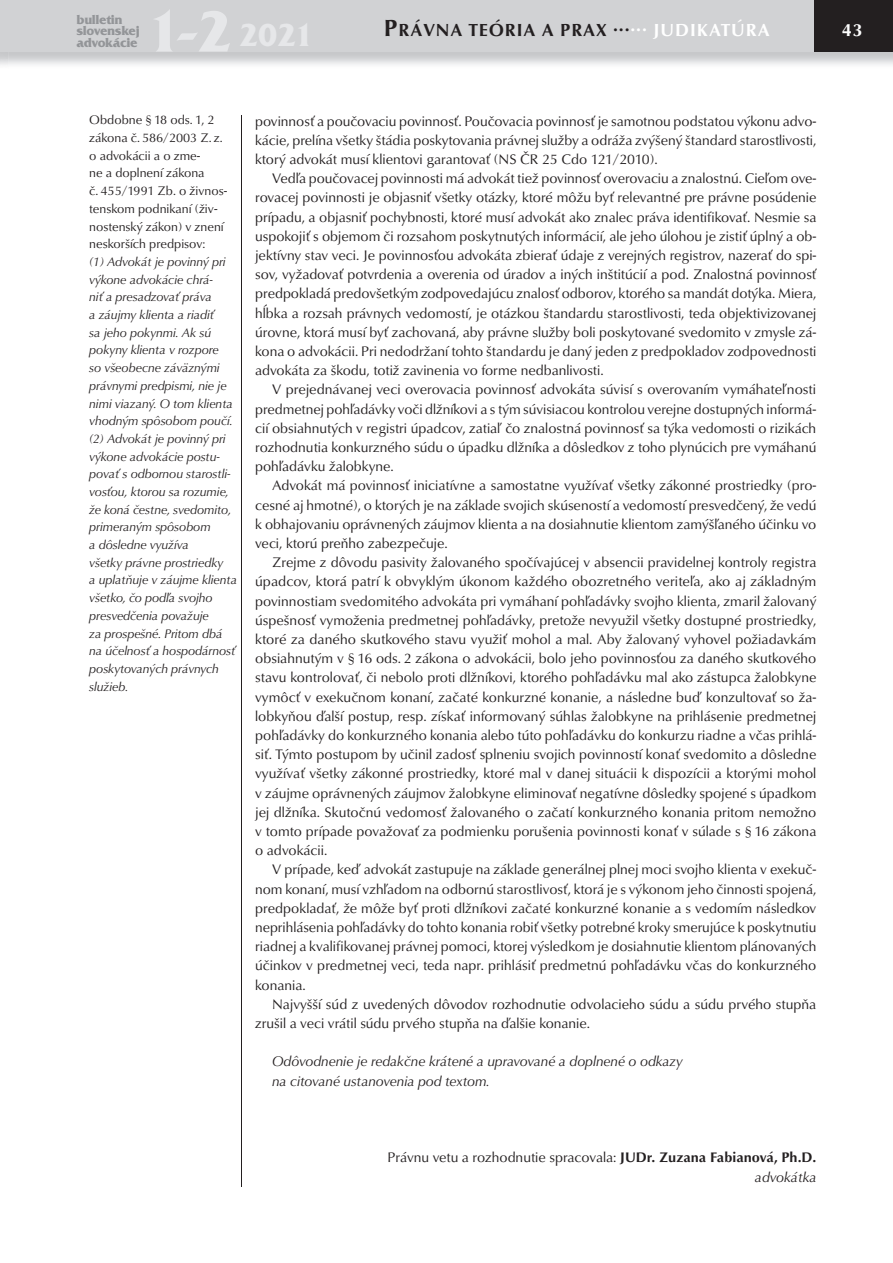
<style>
.page{position:relative;width:893px;height:1263px;background:#fff}
.page>*{position:absolute;margin:0;border:0;box-sizing:border-box;transform-origin:0 0}
.t1{font:700 33px "Friz Qua Itc TEE";color:#e6e7e9}
.t2{font:700 18px "URW Classico TEE";letter-spacing:.05em;color:#231f20}
.t3{font:700 18px "URW Classico TEE";color:#fff}
.t4{font:14.25px/19.2px "URW Classico TEE";color:#231f20;text-align:justify}
.t5{font:italic 14.25px/19.2px "URW Classico TEE";color:#231f20}
.t6{font:700 13.5px/11.2px "Friz Qua Itc TEE";letter-spacing:-.025em;color:#939598}
.t7{font:italic 12.75px/17.7px "URW Classico TEE";color:#231f20}
.t8{font:12.75px/17.7px "URW Classico TEE";color:#231f20}
.s1{font-size:60px}
.s2{font-size:24px}
.s3{color:#fff}
.s4{font-weight:700}
.s5{font-style:italic}
</style>
<div class="page">
<hr style="left:241px;top:115px;width:1px;height:1071px;background:#231f20">
<div style="left:0;top:0;width:893px;height:52px;background:#d1d2d4"></div>
<div style="left:814px;top:0;width:79px;height:52px;background:#231f20"></div>
<h1 class="t1" style="left:146px;top:23px;width:169px"><span class="s1">1-2</span> 2021</h1>
<p class="t6" style="left:77px;top:15px;width:65px">bulletin slovenskej advokácie</p>
<p class="t2" style="left:384px;top:23px;width:387px"><span class="s2">P</span>RÁVNA TEÓRIA A PRAX ...<sup>...</sup> <span class="s3">JUDIKATÚRA</span></p>
<p class="t8" style="left:89px;top:112px;width:139px">Obdobne § 18 ods. 1, 2 zákona č. 586/2003 Z. z. o advokácii a o zme-<br>ne a doplnení zákona<br>č. 455/1991 Zb. o živnos&shy;tenskom podnikaní (živ&shy;nostenský zákon) v znení neskorších predpisov:</p>
<p class="t7" style="left:89px;top:254px;width:149px">(1) Advokát je povinný pri výkone advokácie chrá-<br>niť a presadzovať práva<br>a záujmy klienta a riadiť<br>sa jeho pokynmi. Ak sú pokyny klienta v rozpore<br>so všeobecne záväznými právnymi predpismi, nie je nimi viazaný. O tom klienta vhodným spôsobom poučí. (2) Advokát je povinný pri výkone advokácie postu&shy;povať s odbornou starostli&shy;vosťou, ktorou sa rozumie, že koná čestne, svedomito, primeraným spôsobom<br>a dôsledne využíva<br>všetky právne prostriedky<br>a uplatňuje v záujme klienta všetko, čo podľa svojho presvedčenia považuje<br>za prospešné. Pritom dbá na účelnosť a hospodárnosť poskytovaných právnych služieb.</p>
<p class="t4" style="left:255px;top:113px;width:563px">povinnosť a poučovaciu povinnosť. Poučovacia povinnosť je samotnou podstatou výkonu advo&shy;kácie, prelína všetky štádia poskytovania právnej služby a odráža zvýšený štandard starostlivosti, ktorý advokát musí klientovi garantovať (NS ČR 25 Cdo 121/2010).</p>
<p class="t4" style="left:255px;top:170px;width:563px;text-indent:17px">Vedľa poučovacej povinnosti má advokát tiež povinnosť overovaciu a znalostnú. Cieľom ove&shy;rovacej povinnosti je objasniť všetky otázky, ktoré môžu byť relevantné pre právne posúdenie prípadu, a objasniť pochybnosti, ktoré musí advokát ako znalec práva identifikovať. Nesmie sa uspokojiť s objemom či rozsahom poskytnutých informácií, ale jeho úlohou je zistiť úplný a ob&shy;jektívny stav veci. Je povinnosťou advokáta zbierať údaje z verejných registrov, nazerať do spi&shy;sov, vyžadovať potvrdenia a overenia od úradov a iných inštitúcií a pod. Znalostná povinnosť predpokladá predovšetkým zodpovedajúcu znalosť odborov, ktorého sa mandát dotýka. Miera, hĺbka a rozsah právnych vedomostí, je otázkou štandardu starostlivosti, teda objektivizovanej úrovne, ktorá musí byť zachovaná, aby právne služby boli poskytované svedomito v zmysle zá&shy;kona o advokácii. Pri nedodržaní tohto štandardu je daný jeden z predpokladov zodpovednosti advokáta za škodu, totiž zavinenia vo forme nedbanlivosti.</p>
<p class="t4" style="left:255px;top:381px;width:563px;text-indent:17px">V prejednávanej veci overovacia povinnosť advokáta súvisí s overovaním vymáhateľnosti predmetnej pohľadávky voči dlžníkovi a s tým súvisiacou kontrolou verejne dostupných informá&shy;cií obsiahnutých v registri úpadcov, zatiaľ čo znalostná povinnosť sa týka vedomosti o rizikách rozhodnutia konkurzného súdu o úpadku dlžníka a dôsledkov z toho plynúcich pre vymáhanú pohľadávku žalobkyne.</p>
<p class="t4" style="left:255px;top:477px;width:563px;text-indent:17px">Advokát má povinnosť iniciatívne a samostatne využívať všetky zákonné prostriedky (pro&shy;cesné aj hmotné), o ktorých je na základe svojich skúseností a vedomostí presvedčený, že vedú k obhajovaniu oprávnených záujmov klienta a na dosiahnutie klientom zamýšľaného účinku vo veci, ktorú preňho zabezpečuje.</p>
<p class="t4" style="left:255px;top:554px;width:563px;text-indent:17px">Zrejme z dôvodu pasivity žalovaného spočívajúcej v absencii pravidelnej kontroly registra úpadcov, ktorá patrí k obvyklým úkonom každého obozretného veriteľa, ako aj základným povinnostiam svedomitého advokáta pri vymáhaní pohľadávky svojho klienta, zmaril žalovaný úspešnosť vymoženia predmetnej pohľadávky, pretože nevyužil všetky dostupné prostriedky, ktoré za daného skutkového stavu využiť mohol a mal. Aby žalovaný vyhovel požiadavkám obsiahnutým v § 16 ods. 2 zákona o advokácii, bolo jeho povinnosťou za daného skutkového stavu kontrolovať, či nebolo proti dlžníkovi, ktorého pohľadávku mal ako zástupca žalobkyne vymôcť v exekučnom konaní, začaté konkurzné konanie, a následne buď konzultovať so ža&shy;lobkyňou ďalší postup, resp. získať informovaný súhlas žalobkyne na prihlásenie predmetnej pohľadávky do konkurzného konania alebo túto pohľadávku do konkurzu riadne a včas prihlá&shy;siť. Týmto postupom by učinil zadosť splneniu svojich povinností konať svedomito a dôsledne využívať všetky zákonné prostriedky, ktoré mal v danej situácii k dispozícii a ktorými mohol v záujme oprávnených záujmov žalobkyne eliminovať negatívne dôsledky spojené s úpadkom jej dlžníka. Skutočnú vedomosť žalovaného o začatí konkurzného konania pritom nemožno v tomto prípade považovať za podmienku porušenia povinnosti konať v súlade s § 16 zákona o advokácii.</p>
<p class="t4" style="left:255px;top:861px;width:563px;text-indent:17px">V prípade, keď advokát zastupuje na základe generálnej plnej moci svojho klienta v exekuč&shy;nom konaní, musí vzhľadom na odbornú starostlivosť, ktorá je s výkonom jeho činnosti spojená, predpokladať, že môže byť proti dlžníkovi začaté konkurzné konanie a s vedomím následkov neprihlásenia pohľadávky do tohto konania robiť všetky potrebné kroky smerujúce k poskytnutiu riadnej a kvalifikovanej právnej pomoci, ktorej výsledkom je dosiahnutie klientom plánovaných účinkov v predmetnej veci, teda napr. prihlásiť predmetnú pohľadávku včas do konkurzného konania.</p>
<p class="t4" style="left:255px;top:996px;width:563px;text-indent:17px">Najvyšší súd z uvedených dôvodov rozhodnutie odvolacieho súdu a súdu prvého stupňa zrušil a veci vrátil súdu prvého stupňa na ďalšie konanie.</p>
<p class="t5" style="left:272px;top:1053px;width:412px">Odôvodnenie je redakčne krátené a upravované a doplnené o odkazy na citované ustanovenia pod textom.</p>
<p class="t4" style="left:388px;top:1149px;width:430px;text-align:right">Právnu vetu a rozhodnutie spracovala: <span class="s4">JUDr. Zuzana Fabianová, Ph.D. </span><span class="s5">advokátka</span></p>
<p class="t3" style="left:842px;top:22px;width:22px">43</p>
</div>
